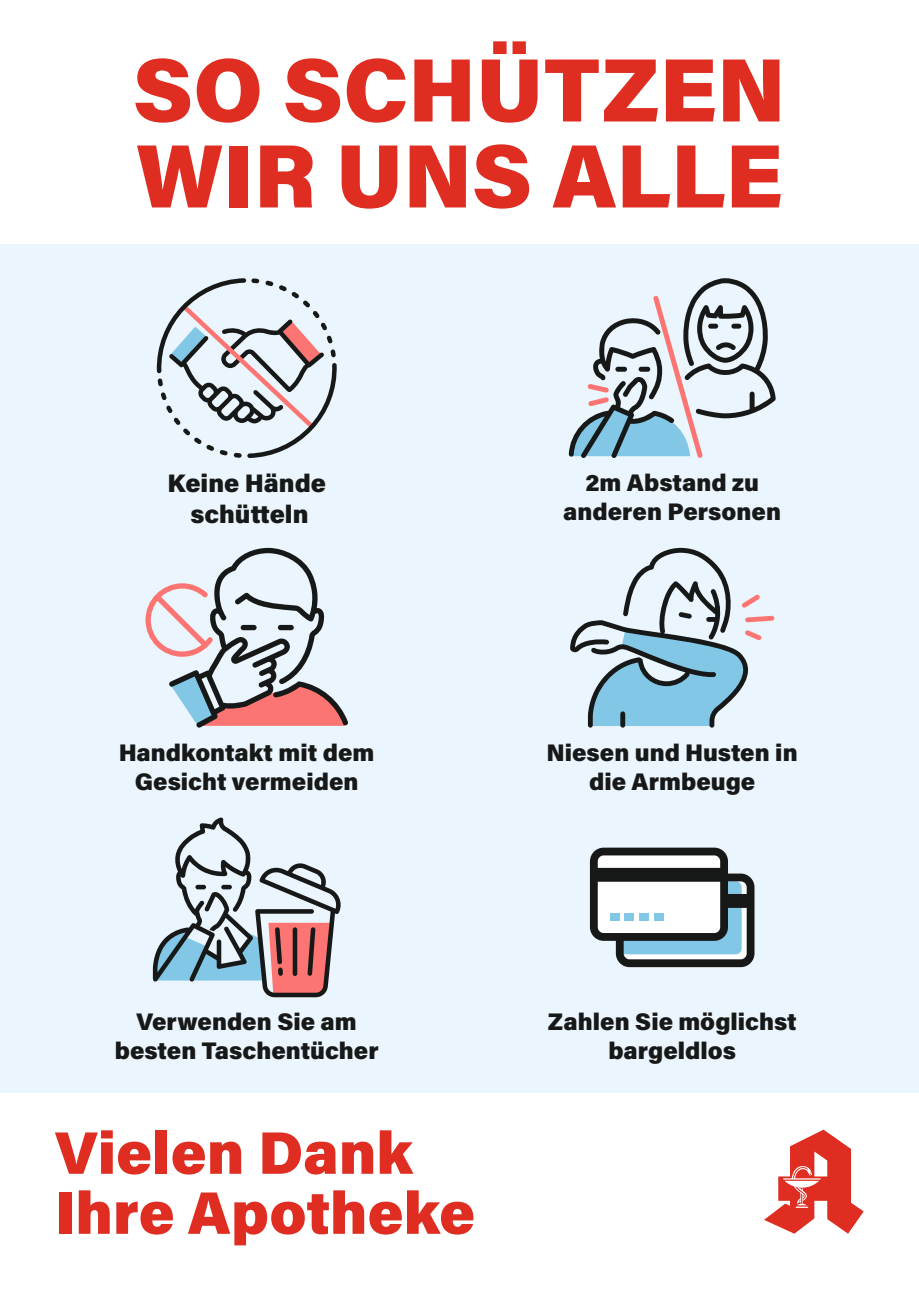
<style>
.page{position:relative;width:919px;height:1289px;background:#fff}
.page>*{position:absolute;margin:0;border:0;box-sizing:border-box;transform-origin:0 0}
.t1{font:90px/85.9px "Acumin Variable Concept";letter-spacing:.06em;color:#df2d21}
.t2{font:60px/60px "Acumin Variable Concept";letter-spacing:.09em;color:#df2d21}
.t3{font:25.35px/30.5px "Acumin Variable Concept";letter-spacing:.09em;color:#171818;text-align:center}
.t4{font:24px/28.8px "Acumin Variable Concept";letter-spacing:.09em;color:#171818;text-align:center}
</style>
<div class="page">
<div style="left:0;top:244px;width:918px;height:849px;background:#ebf5fd"></div>
<svg style="left:764px;top:1129px;width:99px;height:104px"></svg>
<svg style="left:568px;top:278px;width:207px;height:180px"></svg>
<svg style="left:156px;top:278px;width:181px;height:180px"></svg>
<svg style="left:570px;top:548px;width:204px;height:179px"></svg>
<svg style="left:145px;top:547px;width:203px;height:180px"></svg>
<svg style="left:590px;top:847px;width:164px;height:120px;background:#99a3a7"></svg>
<div style="left:654px;top:913px;width:9px;height:7px;background:#83c7e7"></div>
<div style="left:609px;top:913px;width:10px;height:7px;background:#83c7e7"></div>
<div style="left:624px;top:913px;width:10px;height:7px;background:#83c7e7"></div>
<div style="left:639px;top:913px;width:9px;height:7px;background:#83c7e7"></div>
<svg style="left:153px;top:817px;width:188px;height:180px"></svg>
<h1 class="t1" style="left:133px;top:44px;width:651px">SO SCHÜTZEN<br>WIR UNS ALLE</h1>
<p class="t3" style="left:167px;top:467px;width:157px">Keine Hände schütteln</p>
<p class="t4" style="left:563px;top:467px;width:217px">2m Abstand zu anderen Personen</p>
<p class="t4" style="left:119px;top:737px;width:255px">Handkontakt mit dem<br>Gesicht vermeiden</p>
<p class="t4" style="left:546px;top:737px;width:251px">Niesen und Husten in die Armbeuge</p>
<p class="t4" style="left:115px;top:1006px;width:263px">Verwenden Sie am besten Taschentücher</p>
<h2 class="t2" style="left:55px;top:1120px;width:415px">Vielen Dank<br>Ihre Apotheke</h2>
<p class="t4" style="left:547px;top:1006px;width:248px">Zahlen Sie möglichst bargeldlos</p>
</div>
